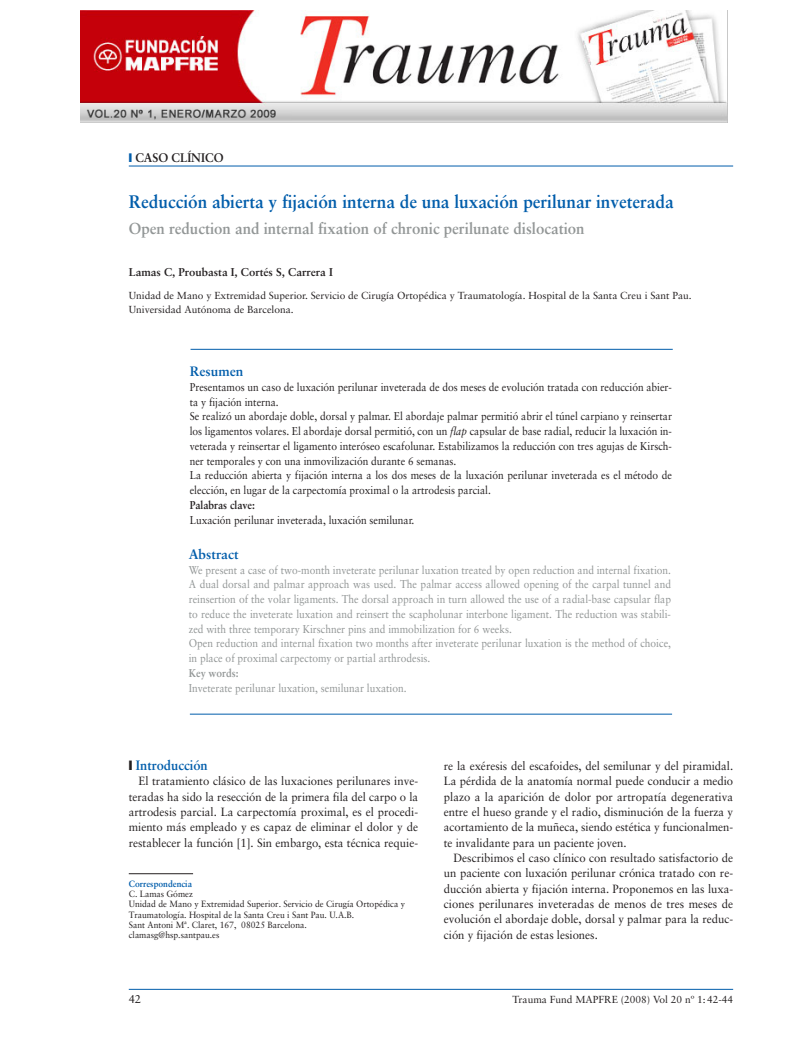
<style>
.page{position:relative;width:808px;height:1053px;background:#fff}
.page>*{position:absolute;margin:0;border:0;box-sizing:border-box;transform-origin:0 0}
.t1{font:700 18.12px "Sabon";color:#015dab;scale:.95 1}
.t2{font:700 15.88px "Sabon";color:#929696;scale:.95 1}
.t3{font:700 13.62px "Sabon";color:#015dab}
.t4{font:700 13.62px "Sabon";color:#015dab;scale:.95 1}
.t5{font:700 12.5px "Sabon";color:#231f20;scale:.95 1}
.t6{font:11.88px/15.2px "Sabon";color:#231f20;text-align:justify;scale:.95 1}
.t7{font:11.38px/14.8px "Sabon";color:#231f20;scale:.9 1}
.t8{font:11.38px/14.8px "Sabon";color:#929696;scale:.9 1}
.t9{font:700 11.38px "Sabon";color:#231f20}
.t10{font:700 11.38px "Sabon";color:#231f20;scale:.9 1}
.t11{font:700 11.38px "Sabon";color:#929696;scale:.9 1}
.t12{font:11.38px "Sabon";color:#231f20}
.t13{font:10.25px/13.6px "Sabon";color:#231f20}
.t14{font:9.12px/10.2px "Sabon";color:#231f20;scale:.95 1}
.t15{font:700 9.12px "Sabon";color:#015dab;scale:.95 1}
.s1{color:#015dab}
.s2{font-style:italic}
.s3{color:#231f20}
</style>
<div class="page">
<hr style="left:129px;top:988px;width:604px;height:1px;background:#015dab">
<hr style="left:129px;top:873px;width:64px;height:1px;background:#231f20">
<hr style="left:129px;top:166px;width:604px;height:1px;background:#015dab">
<hr style="left:191px;top:349px;width:482px;height:1px;background:#015dab">
<hr style="left:190px;top:714px;width:482px;height:1px;background:#015dab">
<img style="left:81px;top:10px;width:646px;height:112px">
<p class="t5" style="left:129px;top:152px;width:101px"><span class="s1">❙</span> CASO CLÍNICO</p>
<h1 class="t1" style="left:129px;top:194px;width:575px">Reducción abierta y fijación interna de una luxación perilunar inveterada</h1>
<h2 class="t2" style="left:129px;top:222px;width:481px">Open reduction and internal fixation of chronic perilunate dislocation</h2>
<p class="t9" style="left:129px;top:267px;width:206px">Lamas C, Proubasta I, Cortés S, Carrera I</p>
<p class="t13" style="left:129px;top:289px;width:564px">Unidad de Mano y Extremidad Superior. Servicio de Cirugía Ortopédica y Traumatología. Hospital de la Santa Creu i Sant Pau.<br>Universidad Autónoma de Barcelona.</p>
<p class="t3" style="left:190px;top:365px;width:55px">Resumen</p>
<p class="t7" style="left:190px;top:380px;width:537px">Presentamos un caso de luxación perilunar inveterada de dos meses de evolución tratada con reducción abier&shy;ta y fijación interna.<br>Se realizó un abordaje doble, dorsal y palmar. El abordaje palmar permitió abrir el túnel carpiano y reinsertar los ligamentos volares. El abordaje dorsal permitió, con un <span class="s2">flap</span> capsular de base radial, reducir la luxación in&shy;veterada y reinsertar el ligamento interóseo escafolunar. Estabilizamos la reducción con tres agujas de Kirsch&shy;ner temporales y con una inmovilización durante 6 semanas.<br>La reducción abierta y fijación interna a los dos meses de la luxación perilunar inveterada es el método de elección, en lugar de la carpectomía proximal o la artrodesis parcial.</p>
<p class="t10" style="left:190px;top:500px;width:74px">Palabras clave:</p>
<p class="t7" style="left:190px;top:513px;width:251px">Luxación perilunar inveterada, luxación semilunar.</p>
<p class="t3" style="left:189px;top:548px;width:51px">Abstract</p>
<p class="t8" style="left:189px;top:563px;width:537px">We present a case of two-month inveterate perilunar luxation treated by open reduction and internal fixation.<br>A dual dorsal and palmar approach was used. The palmar access allowed opening of the carpal tunnel and reinsertion of the volar ligaments. The dorsal approach in turn allowed the use of a radial-base capsular flap to reduce the inveterate luxation and reinsert the scapholunar interbone ligament. The reduction was stabili&shy;zed with three temporary Kirschner pins and immobilization for 6 weeks.<br>Open reduction and internal fixation two months after inveterate perilunar luxation is the method of choice, in place of proximal carpectomy or partial arthrodesis.</p>
<p class="t11" style="left:189px;top:668px;width:57px">Key words:</p>
<p class="t8" style="left:189px;top:681px;width:243px">Inveterate perilunar luxation, semilunar luxation.</p>
<p class="t4" style="left:129px;top:759px;width:85px"><span class="s3">❙</span> Introducción</p>
<p class="t6" style="left:129px;top:774px;width:306px;text-indent:10px">El tratamiento clásico de las luxaciones perilunares inve&shy;teradas ha sido la resección de la primera fila del carpo o la artrodesis parcial. La carpectomía proximal, es el procedi&shy;miento más empleado y es capaz de eliminar el dolor y de restablecer la función [1]. Sin embargo, esta técnica requie-</p>
<p class="t15" style="left:129px;top:879px;width:68px">Correspondencia</p>
<p class="t14" style="left:129px;top:889px;width:292px">C. Lamas Gómez<br>Unidad de Mano y Extremidad Superior. Servicio de Cirugía Ortopédica y Traumatología. Hospital de la Santa Creu i Sant Pau. U.A.B.<br>Sant Antoni Mª. Claret, 167, 08025 Barcelona.<br>clamasg@hsp.santpau.es</p>
<p class="t6" style="left:444px;top:759px;width:306px">re la exéresis del escafoides, del semilunar y del piramidal.<br>La pérdida de la anatomía normal puede conducir a medio plazo a la aparición de dolor por artropatía degenerativa entre el hueso grande y el radio, disminución de la fuerza y acortamiento de la muñeca, siendo estética y funcionalmen&shy;te invalidante para un paciente joven.</p>
<p class="t6" style="left:444px;top:851px;width:306px;text-indent:10px">Describimos el caso clínico con resultado satisfactorio de un paciente con luxación perilunar crónica tratado con re&shy;ducción abierta y fijación interna. Proponemos en las luxa&shy;ciones perilunares inveteradas de menos de tres meses de evolución el abordaje doble, dorsal y palmar para la reduc&shy;ción y fijación de estas lesiones.</p>
<p class="t12" style="left:129px;top:994px;width:14px">42</p>
<p class="t13" style="left:512px;top:993px;width:222px">Trauma Fund MAPFRE (2008) Vol 20 nº 1:42-44</p>
</div>
